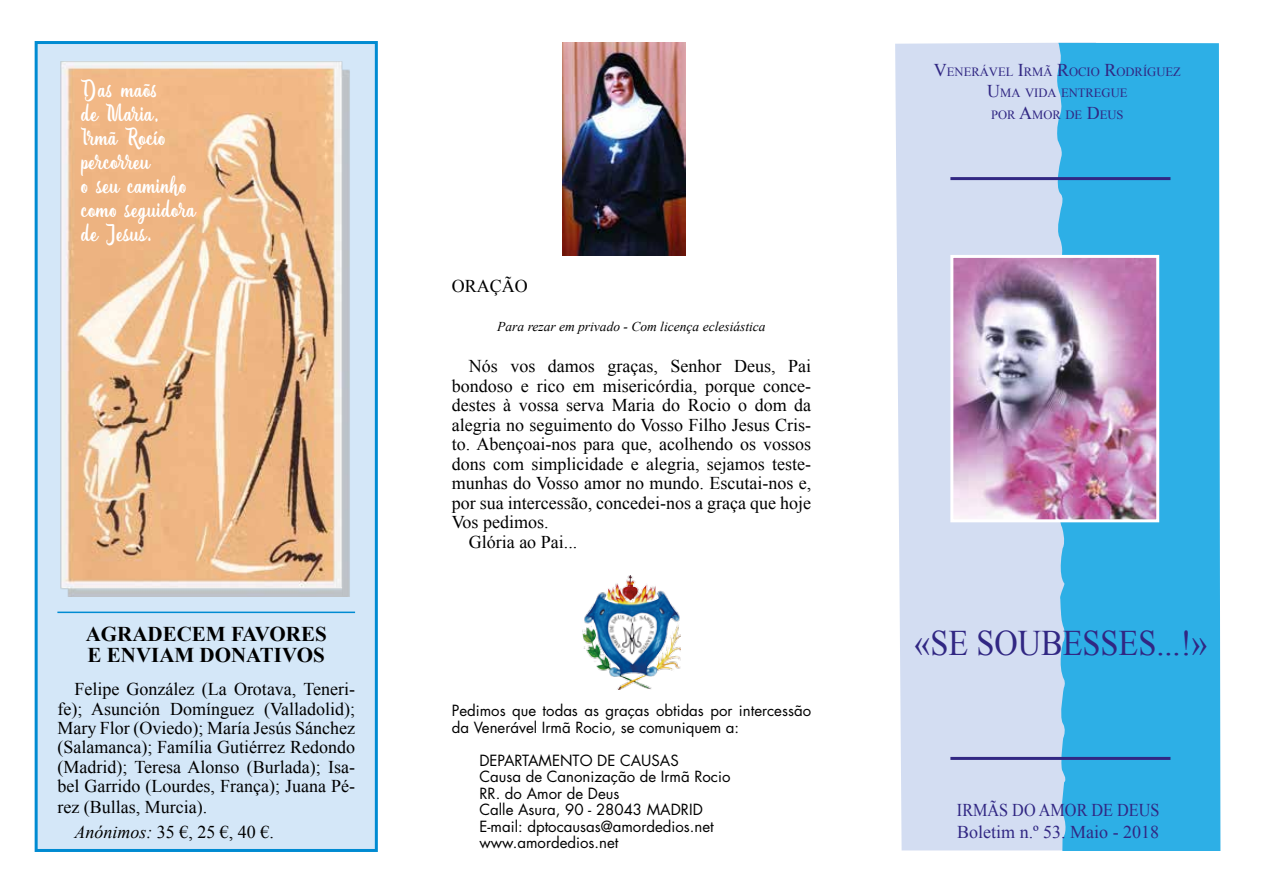
<style>
.page{position:relative;width:1263px;height:893px;background:#fff}
.page>*{position:absolute;margin:0;border:0;box-sizing:border-box;transform-origin:0 0}
.t1{font:36px "Times New Roman";color:#312783;scale:.9 1}
.t2{font:700 21px/20.5px "Times New Roman";color:#000}
.t3{font:20.25px/24px "Lanjutin";color:#fff}
.t4{font:18px/19.6px "Times New Roman";color:#000;text-align:justify}
.t5{font:18px/21.6px "Times New Roman";color:#312783;scale:.9 1}
.t6{font:15px/16.5px "Futura Std";color:#000}
.t7{font:italic 13.5px "Times New Roman";color:#000}
.t8{font:12.6px/21.6px "Times New Roman";color:#312783;text-align:center}
.s1{font-style:italic}
.s2{font-size:18px}
</style>
<div class="page">
<div style="left:895px;top:43px;width:159px;height:807px;background:#d3ddf2"></div>
<div style="left:1054px;top:43px;width:166px;height:807px;background:#2dafe6"></div>
<img style="left:562px;top:43px;width:124px;height:212px">
<img style="left:583px;top:575px;width:97px;height:115px">
<hr style="left:950px;top:177px;width:220px;height:3px;background:#312783">
<hr style="left:950px;top:757px;width:220px;height:3px;background:#312783">
<img style="left:954px;top:259px;width:201px;height:259px">
<div style="left:950px;top:255px;width:209px;height:267px;border:3px solid #fff"></div>
<div style="left:35px;top:41px;width:343px;height:811px;background:#d4e7f8;border:3px solid #008bd2"></div>
<img style="left:60px;top:62px;width:290px;height:534px">
<hr style="left:57px;top:612px;width:298px;height:1px;background:#008bd2">
<p class="t3" style="left:81px;top:78px;width:116px">Das maõs<br>de Maria,<br>Irmã Rocío percorreu<br>o seu caminho como seguidora de Jesus.</p>
<p class="t2" style="left:86px;top:624px;width:242px">AGRADECEM FAVORES<br>E ENVIAM DONATIVOS</p>
<p class="t4" style="left:57px;top:679px;width:299px;text-indent:17px">Felipe González (La Orotava, Teneri&shy;fe); Asunción Domínguez (Valladolid); Mary Flor (Oviedo); María Jesús Sánchez (Salamanca); Família Gutiérrez Redondo (Madrid); Teresa Alonso (Burlada); Isa&shy;bel Garrido (Lourdes, França); Juana Pé&shy;rez (Bullas, Murcia).</p>
<p class="t4" style="left:74px;top:822px;width:201px"><span class="s1">Anónimos:</span> 35 €, 25 €, 40 €.</p>
<p class="t4" style="left:452px;top:275px;width:77px">ORAÇÃO</p>
<p class="t7" style="left:497px;top:317px;width:270px">Para rezar em privado - Com licença eclesiástica</p>
<p class="t4" style="left:469px;top:356px;width:344px">Nós vos damos graças, Senhor Deus, Pai</p>
<p class="t4" style="left:452px;top:376px;width:361px">bondoso e rico em misericórdia, porque conce-</p>
<p class="t4" style="left:452px;top:395px;width:361px">destes à vossa serva Maria do Rocio o dom da</p>
<p class="t4" style="left:452px;top:415px;width:361px">alegria no seguimento do Vosso Filho Jesus Cris-</p>
<p class="t4" style="left:452px;top:434px;width:361px">to. Abençoai-nos para que, acolhendo os vossos</p>
<p class="t4" style="left:452px;top:454px;width:361px">dons com simplicidade e alegria, sejamos teste-</p>
<p class="t4" style="left:452px;top:473px;width:361px">munhas do Vosso amor no mundo. Escutai-nos e,</p>
<p class="t4" style="left:452px;top:493px;width:361px">por sua intercessão, concedei-nos a graça que hoje</p>
<p class="t4" style="left:452px;top:512px;width:98px">Vos pedimos.</p>
<p class="t4" style="left:469px;top:532px;width:110px">Glória ao Pai...</p>
<p class="t6" style="left:452px;top:702px;width:361px">Pedimos que todas as graças obtidas por intercessão da Venerável Irmã Rocio, se comuniquem a:</p>
<p class="t6" style="left:479px;top:752px;width:252px">DEPARTAMENTO DE CAUSAS<br>Causa de Canonização de Irmã Rocio<br>RR. do Amor de Deus<br>Calle Asura, 90 - 28043 MADRID<br>E-mail: dptocausas@amordedios.net www.amordedios.net</p>
<p class="t8" style="left:934px;top:60px;width:248px"><span class="s2">V</span>ENERÁVEL <span class="s2">I</span>RMÃ <span class="s2">R</span>OCIO <span class="s2">R</span>ODRÍGUEZ<br><span class="s2">U</span>MA VIDA ENTREGUE<br>POR <span class="s2">A</span>MOR DE <span class="s2">D</span>EUS</p>
<h1 class="t1" style="left:914px;top:618px;width:328px">«SE SOUBESSES...!»</h1>
<p class="t5" style="left:957px;top:799px;width:226px">IRMÃS DO AMOR DE DEUS<br>Boletim n.º 53. Maio - 2018</p>
</div>
